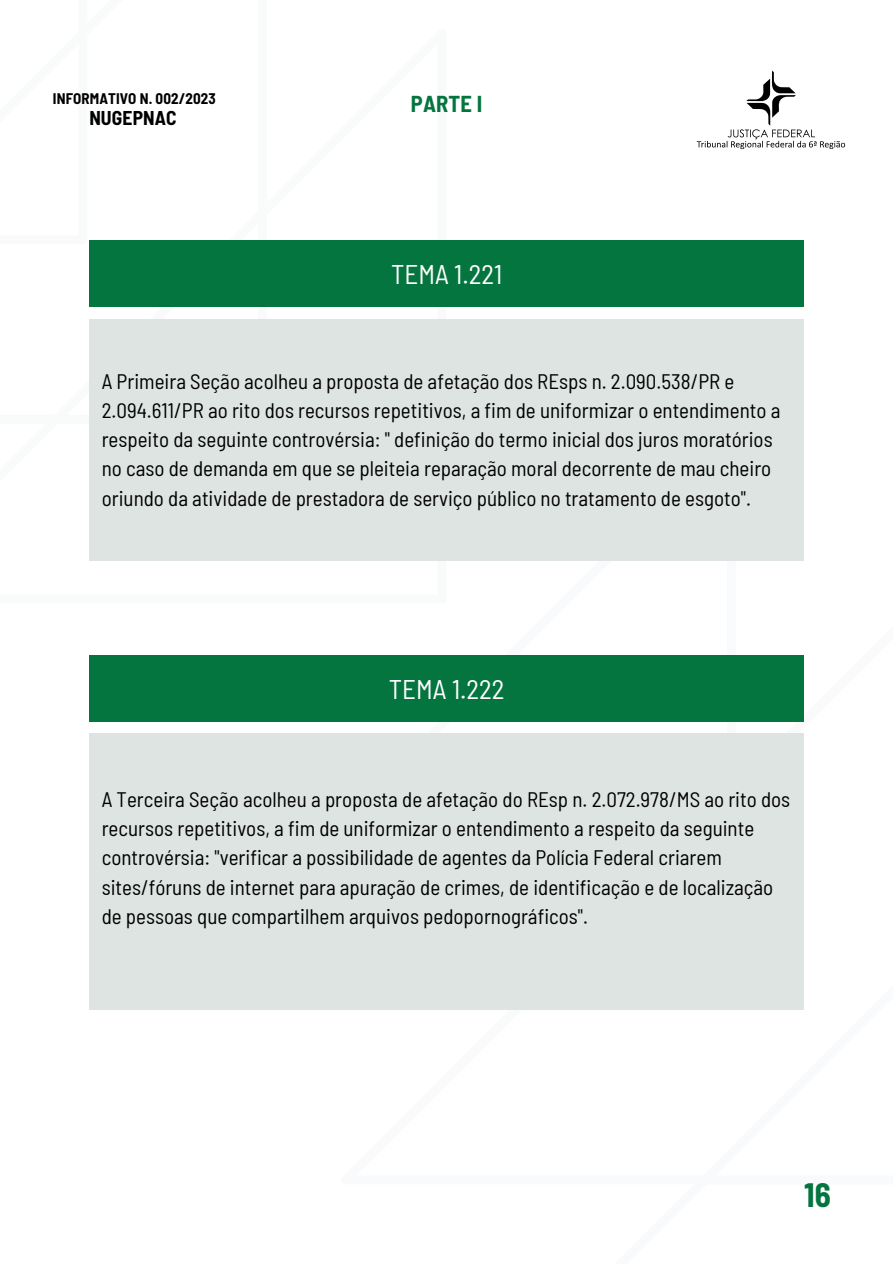
<style>
.page{position:relative;width:893px;height:1264px;background:#fff}
.page>*{position:absolute;margin:0;border:0;box-sizing:border-box;transform-origin:0 0}
.t1{font:700 semi-condensed 33px "Barlow";color:#05753f}
.t2{font:semi-condensed 27px "Barlow";color:#fff}
.t3{font:700 semi-condensed 22.5px "Barlow";letter-spacing:.005em;color:#05753f}
.t4{font:semi-condensed 21px/29.2px "Barlow";color:#000}
.t5{font:700 semi-condensed 19.5px "Barlow";letter-spacing:.005em;color:#000}
.t6{font:700 semi-condensed 15px "Barlow";letter-spacing:.005em;color:#000}
</style>
<div class="page">
<div style="left:89px;top:240px;width:715px;height:66px;background:#05753f"></div>
<div style="left:89px;top:319px;width:715px;height:241px;background:#dee4e1"></div>
<svg style="left:696px;top:71px;width:149px;height:78px"></svg>
<div style="left:89px;top:655px;width:715px;height:66px;background:#05753f"></div>
<div style="left:89px;top:733px;width:715px;height:276px;background:#dee4e1"></div>
<p class="t6" style="left:53px;top:89px;width:164px">INFORMATIVO N. 002/2023</p>
<p class="t3" style="left:411px;top:89px;width:73px">PARTE I</p>
<p class="t5" style="left:89px;top:105px;width:89px">NUGEPNAC</p>
<p class="t2" style="left:391px;top:257px;width:113px">TEMA 1.221</p>
<p class="t4" style="left:102px;top:365px;width:680px">A Primeira Seção acolheu a proposta de afetação dos REsps n. 2.090.538/PR e 2.094.611/PR ao rito dos recursos repetitivos, a fim de uniformizar o entendimento a respeito da seguinte controvérsia: " definição do termo inicial dos juros moratórios no caso de demanda em que se pleiteia reparação moral decorrente de mau cheiro oriundo da atividade de prestadora de serviço público no tratamento de esgoto".</p>
<p class="t2" style="left:389px;top:671px;width:117px">TEMA 1.222</p>
<p class="t4" style="left:102px;top:783px;width:690px">A Terceira Seção acolheu a proposta de afetação do REsp n. 2.072.978/MS ao rito dos recursos repetitivos, a fim de uniformizar o entendimento a respeito da seguinte controvérsia: "verificar a possibilidade de agentes da Polícia Federal criarem sites/fóruns de internet para apuração de crimes, de identificação e de localização de pessoas que compartilhem arquivos pedopornográficos".</p>
<p class="t1" style="left:804px;top:1173px;width:28px">16</p>
</div>
